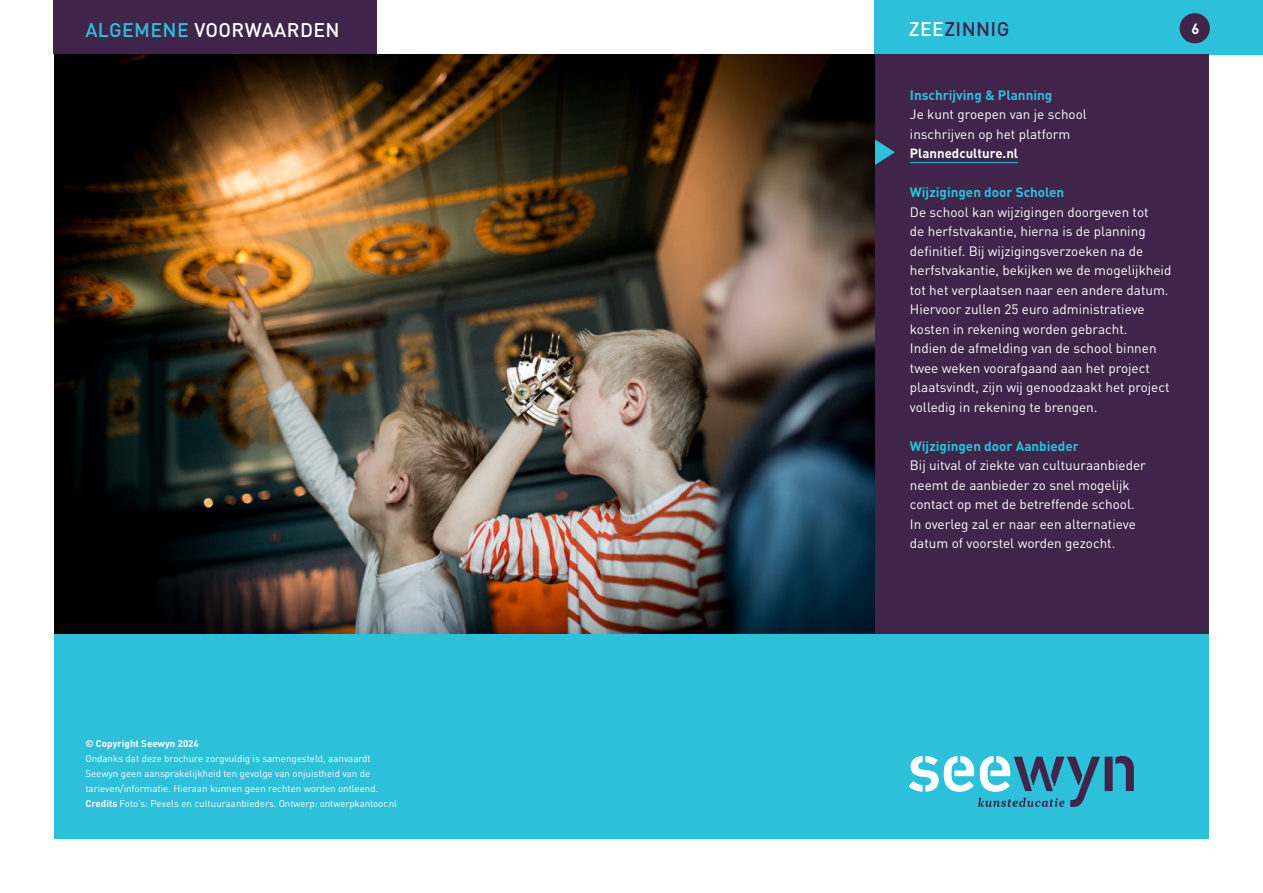
<style>
.page{position:relative;width:1263px;height:893px;background:#fff}
.page>*{position:absolute;margin:0;border:0;box-sizing:border-box;transform-origin:0 0}
.t1{font:500 19.5px "DINOT";letter-spacing:.02em;color:#fff}
.t2{font:500 19.5px "DINOT";letter-spacing:.02em;color:#40244a}
.t3{font:700 14.7px "DINOT";color:#fff}
.t4{font:13.5px/19.5px "DINOT";color:#fff}
.t5{font:700 13.5px "DINOT";color:#2cc0db}
.t6{font:700 13.2px "DINOT";color:#fff}
.t7{font:9.75px/15px "DINOT";color:#fff}
.t8{font:700 9.75px "DINOT";color:#fff}
.s1{color:#2cc0db}
.s2{color:#fff}
.s3{font-weight:700}
</style>
<div class="page">
<div style="left:54px;top:54px;width:1155px;height:785px;background:#2cc0db"></div>
<div style="left:875px;top:0;width:388px;height:54px;background:#2cc0db"></div>
<div style="left:54px;top:1px;width:323px;height:53px;background:#40244a"></div>
<svg style="left:909px;top:756px;width:225px;height:51px"></svg>
<div style="left:1179px;top:13px;width:31px;height:30px;background:#40244a;border-radius:50%"></div>
<div style="left:875px;top:54px;width:334px;height:580px;background:#40244a"></div>
<hr style="left:910px;top:162px;width:108px;height:1px;background:#2cc0db">
<svg style="left:875px;top:139px;width:20px;height:26px"></svg>
<img style="left:54px;top:54px;width:821px;height:580px">
<h1 class="t1" style="left:85px;top:17px;width:256px"><span class="s1">ALGEMENE</span> VOORWAARDEN</h1>
<h1 class="t2" style="left:909px;top:16px;width:102px"><span class="s2">ZEE</span>ZINNIG</h1>
<p class="t3" style="left:1191px;top:19px;width:9px">6</p>
<p class="t8" style="left:85px;top:737px;width:115px">© Copyright Seewyn 2024</p>
<p class="t7" style="left:85px;top:750px;width:313px">Ondanks dat deze brochure zorgvuldig is samengesteld, aanvaardt Seewyn geen aansprakelijkheid ten gevolge van onjuistheid van de tarieven/informatie. Hieraan kunnen geen rechten worden ontleend.<br><span class="s3">Credits</span> Foto’s: Pexels en cultuuraanbieders. Ontwerp: ontwerpkantoor.nl</p>
<p class="t5" style="left:910px;top:86px;width:144px">Inschrijving &amp; Planning</p>
<p class="t4" style="left:910px;top:104px;width:178px">Je kunt groepen van je school inschrijven op het platform</p>
<p class="t6" style="left:910px;top:144px;width:110px">Plannedculture.nl</p>
<p class="t5" style="left:910px;top:183px;width:156px">Wijzigingen door Scholen</p>
<p class="t4" style="left:910px;top:201px;width:263px">De school kan wijzigingen doorgeven tot<br>de herfstvakantie, hierna is de planning definitief. Bij wijzigingsverzoeken na de herfstvakantie, bekijken we de mogelijkheid tot het verplaatsen naar een andere datum.<br>Hiervoor zullen 25 euro administratieve kosten in rekening worden gebracht.<br>Indien de afmelding van de school binnen twee weken voorafgaand aan het project plaatsvindt, zijn wij genoodzaakt het project volledig in rekening te brengen.</p>
<p class="t5" style="left:910px;top:436px;width:171px">Wijzigingen door Aanbieder</p>
<p class="t4" style="left:910px;top:455px;width:237px">Bij uitval of ziekte van cultuuraanbieder neemt de aanbieder zo snel mogelijk contact op met de betreffende school.<br>In overleg zal er naar een alternatieve datum of voorstel worden gezocht.</p>
</div>
